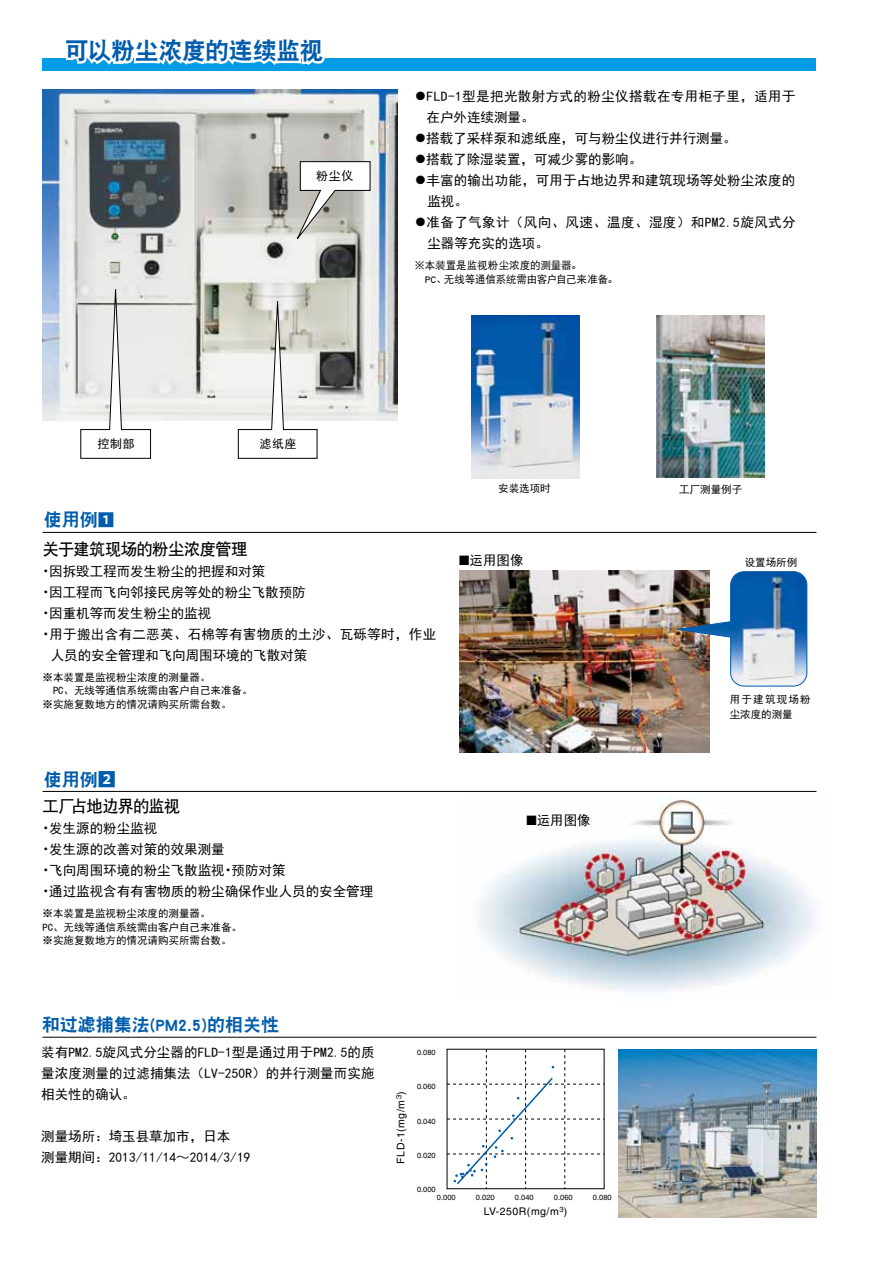
<style>
.page{position:relative;width:893px;height:1263px;background:#fff}
.page>*{position:absolute;margin:0;border:0;box-sizing:border-box;transform-origin:0 0}
.t1{font:24px "DFP Hei W9 G Bpc EUC H";letter-spacing:-.025em;color:#005cac}
.t2{font:18px "DFP Hei W9 G Bpc EUC H";color:#005cac}
.t3{font:16.5px "DFP Hei W7 G Bpc EUC H";letter-spacing:-.05em;color:#000}
.t4{font:13.5px/21px "Sim Hei";color:#000}
.t5{font:13.5px/21px "Sim Hei";letter-spacing:.03em;color:#000}
.t6{font:13.5px "Sim Hei";letter-spacing:.025em;color:#000}
.t7{font:13.5px "Koz Go Pro";color:#000}
.t8{font:12px "Sim Hei";letter-spacing:.05em;color:#000}
.t9{font:10.5px/13.5px "Sim Hei";color:#000}
.t10{font:10.5px/13.5px "DFP Hei W5 G Bpc EUC H";letter-spacing:-.01em;color:#000}
.t11{font:10.5px "Helvetica";letter-spacing:.05em;color:#000}
.t12{font:10.5px/15px "Sim Hei";letter-spacing:.12em;color:#000}
.t13{font:7.5px "Helvetica";color:#000}
.s1{font-family:"Koz Go Pro";font-weight:700;font-size:16.5px}
.s2{font-family:"Hira Kaku Pro W3"}
.s3{font-family:"Koz Go Pro";font-weight:700}
</style>
<div class="page">
<div style="left:43px;top:59px;width:773px;height:12px;background:#009ce5"></div>
<hr style="left:43px;top:532px;width:773px;height:1px;background:#000">
<img style="left:459px;top:571px;width:251px;height:181px">
<img style="left:43px;top:89px;width:354px;height:331px">
<svg style="left:294px;top:161px;width:77px;height:84px"></svg>
<svg style="left:238px;top:285px;width:80px;height:174px"></svg>
<svg style="left:80px;top:272px;width:71px;height:187px"></svg>
<svg style="left:62px;top:58px;width:266px;height:7px"></svg>
<img style="left:656px;top:315px;width:108px;height:163px">
<img style="left:472px;top:315px;width:107px;height:163px">
<img style="left:672px;top:571px;width:136px;height:116px">
<img style="left:619px;top:1049px;width:197px;height:168px">
<img style="left:479px;top:796px;width:336px;height:195px">
<svg style="left:447px;top:1049px;width:157px;height:140px"></svg>
<hr style="left:43px;top:791px;width:773px;height:1px;background:#000">
<hr style="left:43px;top:1037px;width:773px;height:1px;background:#000">
<h1 class="t1" style="left:65px;top:39px;width:260px">可以粉尘浓度的连续监视</h1>
<p class="t8" style="left:316px;top:169px;width:39px">粉尘仪</p>
<p class="t8" style="left:97px;top:437px;width:39px">控制部</p>
<h2 class="t2" style="left:44px;top:511px;width:72px">使用例<span class="s1">1</span></h2>
<p class="t8" style="left:259px;top:437px;width:39px">滤纸座</p>
<p class="t3" style="left:43px;top:540px;width:206px">关于建筑现场的粉尘浓度管理</p>
<p class="t4" style="left:49px;top:560px;width:217px">因拆毁工程而发生粉尘的把握和对策</p>
<p class="t7" style="left:39px;top:562px;width:15px">・</p>
<p class="t4" style="left:49px;top:581px;width:258px">因工程而飞向邻接民房等处的粉尘飞散预防</p>
<p class="t7" style="left:39px;top:583px;width:15px">・</p>
<p class="t4" style="left:49px;top:602px;width:163px">因重机等而发生粉尘的监视</p>
<p class="t7" style="left:39px;top:604px;width:15px">・</p>
<p class="t5" style="left:427px;top:86px;width:371px;text-indent:-13px"><span class="s2">●</span>FLD-1型是把光散射方式的粉尘仪搭载在专用柜子里，适用于在户外连续测量。</p>
<p class="t4" style="left:414px;top:128px;width:325px"><span class="s2">●</span>搭载了采样泵和滤纸座，可与粉尘仪进行并行测量。</p>
<p class="t4" style="left:414px;top:149px;width:230px"><span class="s2">●</span>搭载了除湿装置，可减少雾的影响。</p>
<p class="t4" style="left:427px;top:170px;width:370px;text-indent:-14px"><span class="s2">●</span>丰富的输出功能，可用于占地边界和建筑现场等处粉尘浓度的监视。</p>
<p class="t5" style="left:427px;top:212px;width:370px;text-indent:-14px"><span class="s2">●</span>准备了气象计（风向、风速、温度、湿度）和PM2.5旋风式分尘器等充实的选项。</p>
<p class="t10" style="left:444px;top:259px;width:176px;text-indent:-29px">※本装置是监视粉尘浓度的测量器。<br>无线等通信系统需由客户自己来准备。</p>
<p class="t10" style="left:415px;top:272px;width:34px">　PC、</p>
<p class="t9" style="left:498px;top:482px;width:54px">安装选项时</p>
<p class="t4" style="left:459px;top:549px;width:66px">■运用图像</p>
<p class="t9" style="left:679px;top:483px;width:64px">工厂测量例子</p>
<p class="t9" style="left:745px;top:555px;width:54px">设置场所例</p>
<p class="t6" style="left:49px;top:627px;width:388px">用于搬出含有二恶英、石棉等有害物质的土沙、瓦砾等时，作业</p>
<p class="t7" style="left:39px;top:625px;width:15px">・</p>
<p class="t4" style="left:51px;top:644px;width:258px">人员的安全管理和飞向周围环境的飞散对策</p>
<p class="t9" style="left:43px;top:670px;width:170px">※本装置是监视粉尘浓度的测量器。</p>
<p class="t9" style="left:53px;top:684px;width:201px">PC、无线等通信系统需由客户自己来准备。</p>
<p class="t9" style="left:43px;top:697px;width:191px">※实施复数地方的情况请购买所需台数。</p>
<h2 class="t2" style="left:44px;top:770px;width:73px">使用例<span class="s3">2</span></h2>
<p class="t3" style="left:43px;top:798px;width:139px">工厂占地边界的监视</p>
<p class="t4" style="left:49px;top:818px;width:109px">发生源的粉尘监视</p>
<p class="t7" style="left:39px;top:819px;width:15px">・</p>
<p class="t4" style="left:49px;top:839px;width:177px">发生源的改善对策的效果测量</p>
<p class="t7" style="left:39px;top:840px;width:15px">・</p>
<p class="t4" style="left:49px;top:860px;width:177px">飞向周围环境的粉尘飞散监视</p>
<p class="t4" style="left:232px;top:860px;width:55px">预防对策</p>
<p class="t7" style="left:39px;top:861px;width:15px">・</p>
<p class="t7" style="left:221px;top:861px;width:15px">・</p>
<p class="t4" style="left:49px;top:881px;width:325px">通过监视含有有害物质的粉尘确保作业人员的安全管理</p>
<p class="t7" style="left:39px;top:882px;width:15px">・</p>
<p class="t9" style="left:43px;top:907px;width:201px">※本装置是监视粉尘浓度的测量器。<br>PC、无线等通信系统需由客户自己来准备。※实施复数地方的情况请购买所需台数。</p>
<p class="t4" style="left:526px;top:809px;width:66px">■运用图像</p>
<h2 class="t2" style="left:42px;top:1015px;width:239px">和过滤捕集法(PM2.5)的相关性</h2>
<p class="t4" style="left:41px;top:1042px;width:335px;text-align:justify">装有PM2.5旋风式分尘器的FLD-1型是通过用于PM2.5的质量浓度测量的过滤捕集法（LV-250 ）R 的并行测量而实施相关性的确认。</p>
<p class="t4" style="left:41px;top:1126px;width:211px">测量场所：埼玉县草加市，日本<br>测量期间：2013/11/14~2014/3/19</p>
<p class="t11" style="left:395px;top:1163px;width:74px;rotate:-90deg">FLD- 1 ( m g m/ (<sup>3</sup></p>
<p class="t13" style="left:417px;top:1048px;width:20px">0.080</p>
<p class="t13" style="left:417px;top:1082px;width:20px">0.060</p>
<p class="t13" style="left:417px;top:1116px;width:20px">0.040</p>
<p class="t13" style="left:417px;top:1151px;width:20px">0.020</p>
<p class="t13" style="left:417px;top:1185px;width:20px">0.000</p>
<p class="t13" style="left:437px;top:1193px;width:20px">0.000</p>
<p class="t13" style="left:476px;top:1193px;width:20px">0.020</p>
<p class="t13" style="left:515px;top:1193px;width:20px">0.040</p>
<p class="t13" style="left:554px;top:1193px;width:20px">0.060</p>
<p class="t11" style="left:484px;top:1205px;width:85px">LV-250R ( m g m/ (<sup>3</sup></p>
<p class="t13" style="left:593px;top:1193px;width:20px">0.080</p>
<p class="t12" style="left:730px;top:692px;width:82px">用于建筑现场粉尘浓度的测量</p>
</div>
